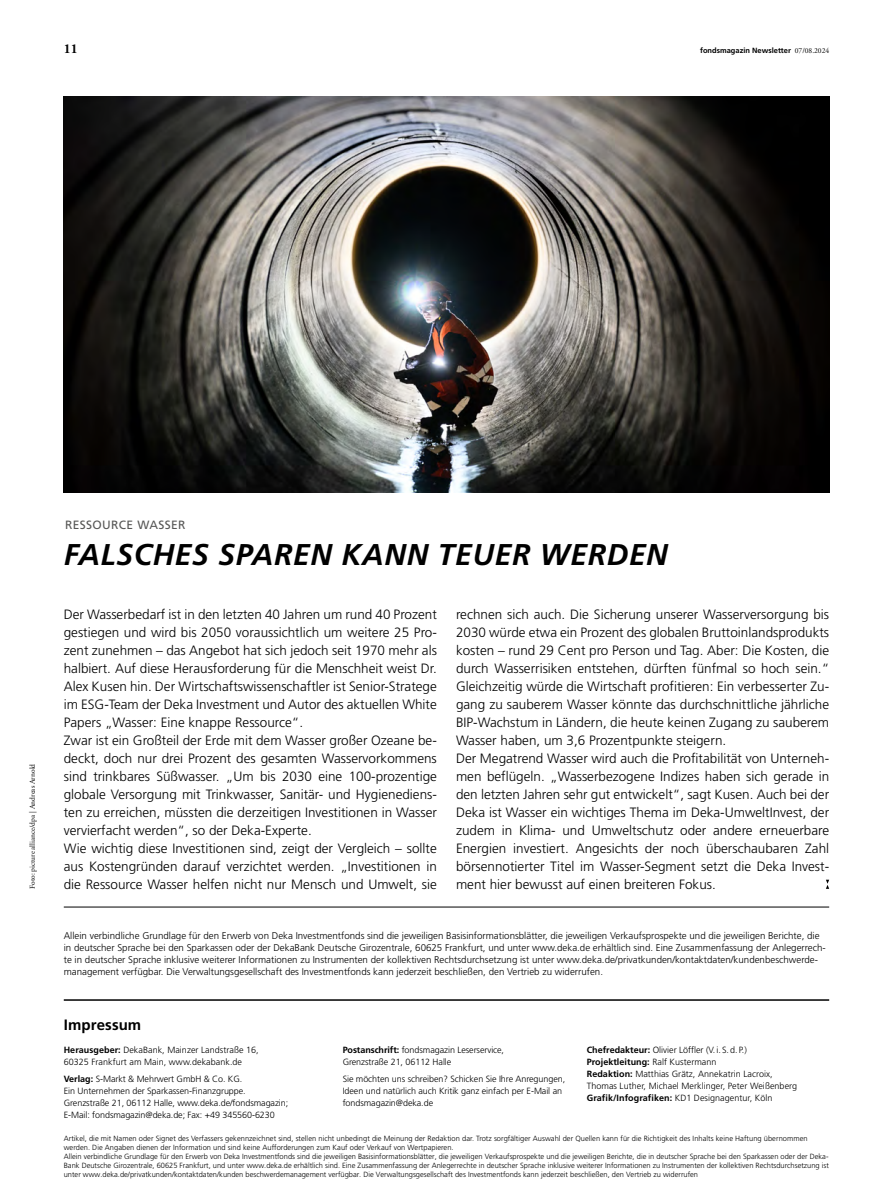
<style>
.page{position:relative;width:893px;height:1191px;background:#fff}
.page>*{position:absolute;margin:0;border:0;box-sizing:border-box;transform-origin:0 0}
.t1{font:italic 700 30px "Deka Frutiger Mac";letter-spacing:.02em;color:#000}
.t2{font:700 15px "Deka Frutiger Mac";letter-spacing:.005em;color:#000}
.t3{font:300 13.5px/18px "Deka Frutiger Mac";color:#000}
.t4{font:700 13.5px "Deka A Garamond Mac";color:#000}
.t5{font:12px "Deka Frutiger Mac";letter-spacing:.03em;color:#575756}
.t6{font:300 9.75px/12px "Deka Frutiger Mac";color:#000}
.t7{font:300 9px/12px "Deka Frutiger Mac";letter-spacing:-.005em;color:#000}
.t8{font:300 7.5px/9px "Deka Frutiger Mac";color:#000}
.t9{font:7.5px "Deka A Garamond Mac";color:#000}
.t10{font:700 7.5px "Deka Frutiger Mac";color:#000}
.s1{font-family:"Deka A Garamond Mac";font-weight:400}
.s2{font-weight:700}
</style>
<div class="page">
<img style="left:64px;top:97px;width:765px;height:396px">
<svg style="left:826px;top:879px;width:3px;height:10px"></svg>
<hr style="left:64px;top:999px;width:765px;height:1px;background:#000">
<hr style="left:64px;top:906px;width:765px;height:1px;background:#000">
<p class="t4" style="left:64px;top:41px;width:16px">11</p>
<p class="t10" style="left:700px;top:46px;width:131px">fondsmagazin Newsletter <span class="s1">07/08.2024</span></p>
<p class="t9" style="left:28px;top:889px;width:127px;rotate:-90deg">Foto: picture alliance/dpa | Andreas Arnold</p>
<p class="t5" style="left:65px;top:518px;width:122px">RESSOURCE WASSER</p>
<h1 class="t1" style="left:64px;top:538px;width:606px">FALSCHES SPAREN KANN TEUER WERDEN</h1>
<p class="t3" style="left:64px;top:605px;width:375px">Der Wasserbedarf ist in den letzten 40 Jahren um rund 40 Prozent gestiegen und wird bis 2050 voraussichtlich um weitere 25 Pro&shy;zent zunehmen – das Angebot hat sich jedoch seit 1970 mehr als halbiert. Auf diese Herausforderung für die Menschheit weist Dr.<br>Alex Kusen hin. Der Wirtschaftswissenschaftler ist Senior-Stratege im ESG-Team der Deka Investment und Autor des aktuellen White Papers „Wasser: Eine knappe Ressource“.<br>Zwar ist ein Großteil der Erde mit dem Wasser großer Ozeane be&shy;deckt, doch nur drei Prozent des gesamten Wasservorkommens sind trinkbares Süßwasser. „Um bis 2030 eine 100-prozentige globale Versorgung mit Trinkwasser, Sanitär- und Hygienediens&shy;ten zu erreichen, müssten die derzeitigen Investitionen in Wasser vervierfacht werden“, so der Deka-Experte.<br>Wie wichtig diese Investitionen sind, zeigt der Vergleich – sollte aus Kostengründen darauf verzichtet werden. „Investitionen in die Ressource Wasser helfen nicht nur Mensch und Umwelt, sie</p>
<p class="t3" style="left:456px;top:605px;width:375px">rechnen sich auch. Die Sicherung unserer Wasserversorgung bis 2030 würde etwa ein Prozent des globalen Bruttoinlandsprodukts kosten – rund 29 Cent pro Person und Tag. Aber: Die Kosten, die durch Wasserrisiken entstehen, dürften fünfmal so hoch sein.“ Gleichzeitig würde die Wirtschaft profitieren: Ein verbesserter Zu&shy;gang zu sauberem Wasser könnte das durchschnittliche jährliche BIP-Wachstum in Ländern, die heute keinen Zugang zu sauberem Wasser haben, um 3,6 Prozentpunkte steigern.<br>Der Megatrend Wasser wird auch die Profitabilität von Unterneh&shy;men beflügeln. „Wasserbezogene Indizes haben sich gerade in den letzten Jahren sehr gut entwickelt“, sagt Kusen. Auch bei der Deka ist Wasser ein wichtiges Thema im Deka-UmweltInvest, der zudem in Klima- und Umweltschutz oder andere erneuerbare Energien investiert. Angesichts der noch überschaubaren Zahl börsennotierter Titel im Wasser-Segment setzt die Deka Invest&shy;ment hier bewusst auf einen breiteren Fokus.</p>
<p class="t6" style="left:64px;top:930px;width:763px">Allein verbindliche Grundlage für den Erwerb von Deka Investmentfonds sind die jeweiligen Basisinformationsblätter, die jeweiligen Verkaufsprospekte und die jeweiligen Berichte, die in deutscher Sprache bei den Sparkassen oder der DekaBank Deutsche Girozentrale, 60625 Frankfurt, und unter www.deka.de erhältlich sind. Eine Zusammenfassung der Anlegerrech&shy;te in deutscher Sprache inklusive weiterer Informationen zu Instrumenten der kollektiven Rechtsdurchsetzung ist unter www.deka.de/privatkunden/kontaktdaten/kundenbeschwerde&shy;management verfügbar. Die Verwaltungsgesellschaft des Investmentfonds kann jederzeit beschließen, den Vertrieb zu widerrufen.</p>
<p class="t2" style="left:64px;top:1017px;width:79px">Impressum</p>
<p class="t7" style="left:64px;top:1044px;width:197px"><span class="s2">Herausgeber:</span> DekaBank, Mainzer Landstraße 16,<br>60325 Frankfurt am Main, www.dekabank.de</p>
<p class="t7" style="left:64px;top:1073px;width:226px"><span class="s2">Verlag:</span> S-Markt &amp; Mehrwert GmbH &amp; Co. KG.<br>Ein Unternehmen der Sparkassen-Finanzgruppe.<br>Grenzstraße 21, 06112 Halle, www.deka.de/fondsmagazin; E-Mail: fondsmagazin@deka.de; Fax: +49 345560-6230</p>
<p class="t7" style="left:343px;top:1044px;width:163px"><span class="s2">Postanschrift:</span> fondsmagazin Leserservice,<br>Grenzstraße 21, 06112 Halle</p>
<p class="t7" style="left:343px;top:1072px;width:224px">Sie möchten uns schreiben? Schicken Sie Ihre Anregungen,<br>Ideen und natürlich auch Kritik ganz einfach per E-Mail an fondsmagazin@deka.de</p>
<p class="t8" style="left:64px;top:1134px;width:767px">Artikel, die mit Namen oder Signet des Verfassers gekennzeichnet sind, stellen nicht unbedingt die Meinung der Redaktion dar. Trotz sorgfältiger Auswahl der Quellen kann für die Richtigkeit des Inhalts keine Haftung übernommen werden. Die Angaben dienen der Information und sind keine Aufforderungen zum Kauf oder Verkauf von Wertpapieren.<br>Allein verbindliche Grundlage für den Erwerb von Deka Investmentfonds sind die jeweiligen Basisinformationsblätter, die jeweiligen Verkaufsprospekte und die jeweiligen Berichte, die in deutscher Sprache bei den Sparkassen oder der Deka-Bank Deutsche Girozentrale, 60625 Frankfurt, und unter www.deka.de erhältlich sind. Eine Zusammenfassung der Anlegerrechte in deutscher Sprache inklusive weiterer Informationen zu Instrumenten der kollektiven Rechtsdurchsetzung ist unter www.deka.de/privatkunden/kontaktdaten/kunden beschwerdemanagement verfügbar. Die Verwaltungsgesellschaft des Investmentfonds kann jederzeit beschließen, den Vertrieb zu widerrufen</p>
<p class="t7" style="left:587px;top:1044px;width:212px"><span class="s2">Chefredakteur:</span> Olivier Löffler (V.i.S.d.P.)<br><span class="s2">Projektleitung:</span> Ralf Kustermann<br><span class="s2">Redaktion:</span> Matthias Grätz, Annekatrin Lacroix, Thomas Luther, Michael Merklinger, Peter Weißenberg <span class="s2">Grafik/Infografiken:</span> KD1 Designagentur, Köln</p>
</div>
